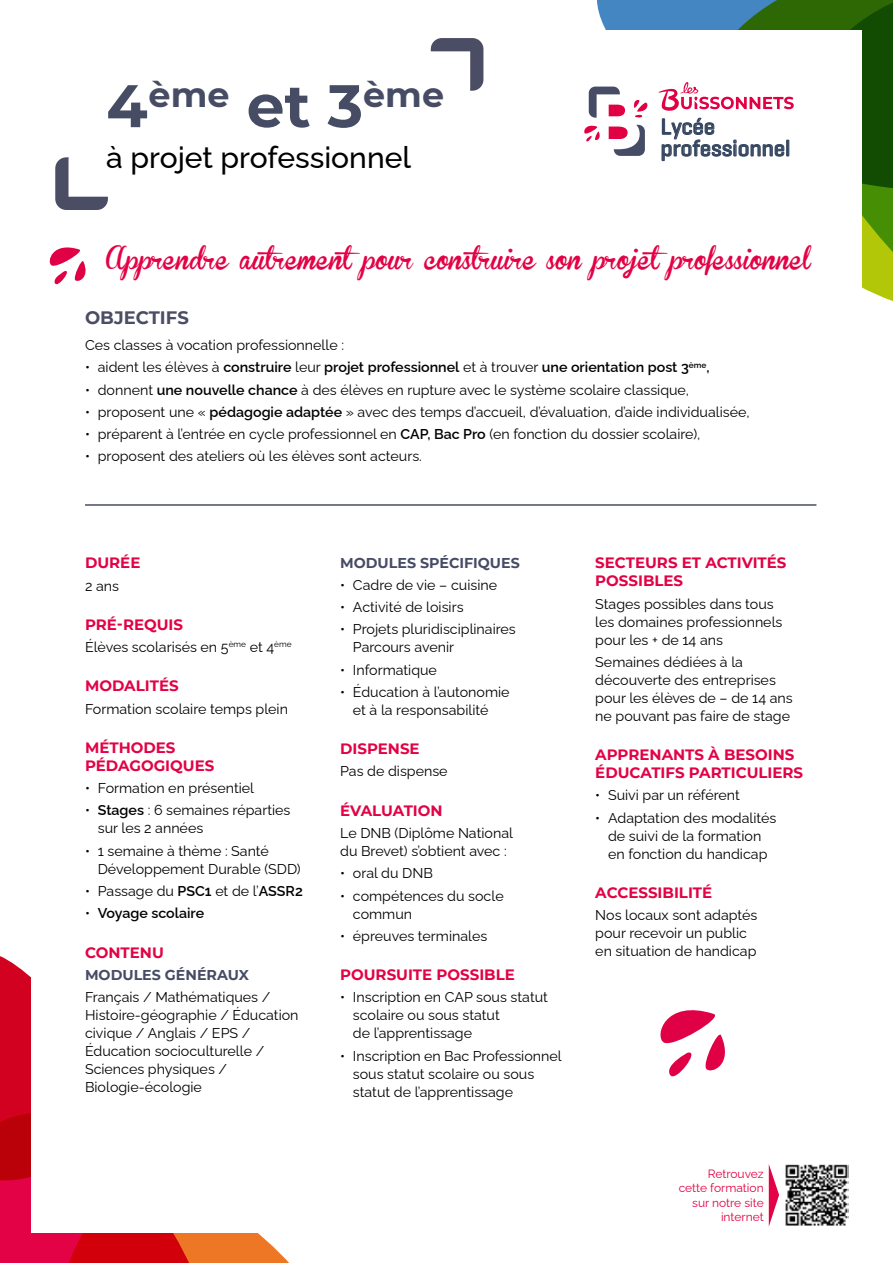
<style>
.page{position:relative;width:893px;height:1263px;background:#fff}
.page>*{position:absolute;margin:0;border:0;box-sizing:border-box;transform-origin:0 0}
.t1{font:700 34.95px "Montserrat";letter-spacing:.005em;color:#474c65}
.t2{font:500 30px "Raleway";color:#000}
.t3{font:500 22.65px/21.6px "Geogrotesque";color:#354660}
.t4{font:22.5px "Brannboll Fet";color:#e20245}
.t5{font:700 18px "Montserrat";color:#4a4d64}
.t6{font:700 15px/18px "Montserrat";color:#e20245}
.t7{font:14.25px/18px "Raleway";color:#000}
.t8{font:600 14.25px "Raleway";color:#000}
.t9{font:700 14.25px "Montserrat";color:#474c65}
.t10{font:12px/14.4px "Raleway";color:#e20245;text-align:right}
.s1{font-size:60px}
.s2{font-weight:400}
.s3{font-weight:600}
</style>
<div class="page">
<svg style="left:0;top:956px;width:289px;height:307px;background:#d91e2b"></svg>
<svg style="left:597px;top:0;width:52px;height:30px;background:#4e8dc5"></svg>
<div style="left:649px;top:0;width:105px;height:30px;background:#4386c2"></div>
<svg style="left:754px;top:0;width:139px;height:301px;background:#3b700a"></svg>
<div style="left:31px;top:30px;width:831px;height:1203px;background:#fff"></div>
<svg style="left:55px;top:157px;width:53px;height:53px"></svg>
<svg style="left:431px;top:38px;width:52px;height:53px"></svg>
<svg style="left:662px;top:118px;width:122px;height:43px"></svg>
<div style="left:786px;top:140px;width:3px;height:16px;border:1px solid #354660"></div>
<svg style="left:659px;top:82px;width:135px;height:29px"></svg>
<svg style="left:584px;top:87px;width:64px;height:69px"></svg>
<img style="left:785px;top:1164px;width:63px;height:62px">
<svg style="left:769px;top:1165px;width:10px;height:61px"></svg>
<svg style="left:49px;top:247px;width:37px;height:38px"></svg>
<hr style="left:85px;top:504px;width:731px;height:2px;background:#4a4d64">
<svg style="left:660px;top:1010px;width:65px;height:67px"></svg>
<h1 class="t1" style="left:106px;top:70px;width:339px"><span class="s1">4</span>ème <span class="s1">et 3</span>ème</h1>
<h2 class="t2" style="left:106px;top:134px;width:306px">à projet professionnel</h2>
<h3 class="t3" style="left:660px;top:115px;width:131px">Lycée professionnel</h3>
<h3 class="t4" style="left:106px;top:247px;width:706px">Apprendre autrementpour construire son projetprofessionnel</h3>
<p class="t5" style="left:85px;top:304px;width:105px">OBJECTIFS</p>
<p class="t7" style="left:85px;top:334px;width:260px">Ces classes à vocation professionnelle :</p>
<p class="t8" style="left:85px;top:356px;width:626px"><span class="s2">• aident les élèves à</span> construire <span class="s2">leur</span> projet professionnel <span class="s2">et à trouver</span> une orientation post 3<sup>ème</sup>,</p>
<p class="t7" style="left:85px;top:379px;width:606px">• donnent <span class="s3">une nouvelle chance</span> à des élèves en rupture avec le système scolaire classique,</p>
<p class="t7" style="left:85px;top:401px;width:666px">• proposent une « <span class="s3">pédagogie adaptée</span> » avec des temps d’accueil, d’évaluation, d’aide individualisée,</p>
<p class="t7" style="left:85px;top:423px;width:617px">• préparent à l’entrée en cycle professionnel en <span class="s3">CAP, Bac Pro</span> (en fonction du dossier scolaire),</p>
<p class="t7" style="left:85px;top:446px;width:338px">• proposent des ateliers où les élèves sont acteurs.</p>
<p class="t6" style="left:85px;top:553px;width:57px">DURÉE</p>
<p class="t7" style="left:85px;top:575px;width:36px">2 ans</p>
<p class="t6" style="left:85px;top:615px;width:100px">PRÉ-REQUIS</p>
<p class="t7" style="left:85px;top:636px;width:208px">Élèves scolarisés en 5<sup>ème</sup> et 4<sup>ème</sup></p>
<p class="t6" style="left:85px;top:676px;width:95px">MODALITÉS</p>
<p class="t7" style="left:85px;top:698px;width:205px">Formation scolaire temps plein</p>
<p class="t6" style="left:85px;top:738px;width:131px">MÉTHODES<br>PÉDAGOGIQUES</p>
<p class="t7" style="left:85px;top:778px;width:171px">• Formation en présentiel</p>
<p class="t7" style="left:98px;top:800px;width:194px;text-indent:-13px">• <span class="s3">Stages</span> : 6 semaines réparties sur les 2 années</p>
<p class="t7" style="left:98px;top:840px;width:204px;text-indent:-13px">• 1 semaine à thème : Santé<br>Développement Durable (SDD)</p>
<p class="t7" style="left:85px;top:880px;width:219px">• Passage du <span class="s3">PSC1</span> et de l’<span class="s3">ASSR2</span></p>
<p class="t8" style="left:85px;top:902px;width:121px"><span class="s2">•</span> Voyage scolaire</p>
<p class="t6" style="left:85px;top:942px;width:80px">CONTENU</p>
<p class="t9" style="left:85px;top:964px;width:165px">MODULES GÉNÉRAUX</p>
<p class="t7" style="left:85px;top:986px;width:215px">Français / Mathématiques /<br>Histoire-géographie / Éducation civique / Anglais / EPS /<br>Éducation socioculturelle /<br>Sciences physiques /<br>Biologie-écologie</p>
<p class="t9" style="left:340px;top:552px;width:181px">MODULES SPÉCIFIQUES</p>
<p class="t7" style="left:340px;top:574px;width:158px">• Cadre de vie – cuisine</p>
<p class="t7" style="left:340px;top:597px;width:125px">• Activité de loisirs</p>
<p class="t7" style="left:353px;top:619px;width:164px;text-indent:-13px">• Projets pluridisciplinaires<br>Parcours avenir</p>
<p class="t7" style="left:340px;top:659px;width:98px">• Informatique</p>
<p class="t7" style="left:340px;top:681px;width:171px;text-align:center">• Éducation à l’autonomie et à la responsabilité</p>
<p class="t6" style="left:340px;top:739px;width:81px">DISPENSE</p>
<p class="t7" style="left:340px;top:761px;width:109px">Pas de dispense</p>
<p class="t6" style="left:340px;top:801px;width:104px">ÉVALUATION</p>
<p class="t7" style="left:340px;top:822px;width:174px">Le DNB (Diplôme National du Brevet) s’obtient avec :</p>
<p class="t7" style="left:340px;top:863px;width:94px">• oral du DNB</p>
<p class="t7" style="left:353px;top:885px;width:152px;text-indent:-13px">• compétences du socle commun</p>
<p class="t7" style="left:340px;top:925px;width:149px">• épreuves terminales</p>
<p class="t6" style="left:340px;top:965px;width:176px">POURSUITE POSSIBLE</p>
<p class="t7" style="left:353px;top:987px;width:197px;text-indent:-13px">• Inscription en CAP sous statut scolaire ou sous statut<br>de l’apprentissage</p>
<p class="t7" style="left:353px;top:1045px;width:210px;text-indent:-13px">• Inscription en Bac Professionnel sous statut scolaire ou sous statut de l’apprentissage</p>
<p class="t6" style="left:595px;top:553px;width:193px">SECTEURS ET ACTIVITÉS<br>POSSIBLES</p>
<p class="t7" style="left:595px;top:593px;width:189px">Stages possibles dans tous les domaines professionnels pour les + de 14 ans</p>
<p class="t7" style="left:595px;top:651px;width:199px">Semaines dédiées à la découverte des entreprises pour les élèves de – de 14 ans ne pouvant pas faire de stage</p>
<p class="t6" style="left:595px;top:745px;width:209px">APPRENANTS À BESOINS<br>ÉDUCATIFS PARTICULIERS</p>
<p class="t7" style="left:595px;top:785px;width:146px">• Suivi par un référent</p>
<p class="t7" style="left:595px;top:807px;width:183px;text-align:center">• Adaptation des modalités de suivi de la formation<br>en fonction du handicap</p>
<p class="t6" style="left:595px;top:883px;width:118px">ACCESSIBILITÉ</p>
<p class="t7" style="left:595px;top:905px;width:164px">Nos locaux sont adaptés pour recevoir un public en situation de handicap</p>
<p class="t10" style="left:679px;top:1165px;width:86px">Retrouvez cette formation sur notre site internet</p>
</div>
